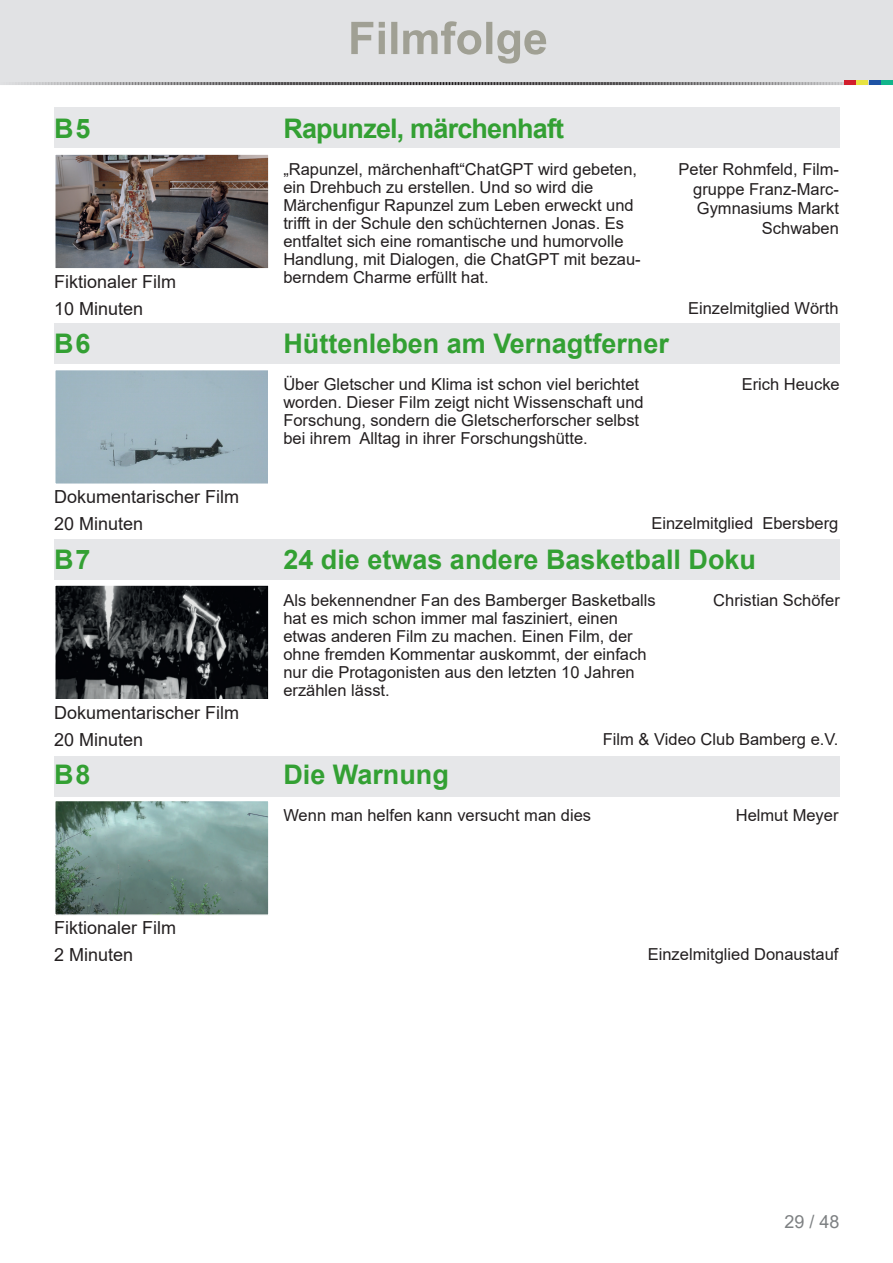
<style>
.page{position:relative;width:893px;height:1263px;background:#fff}
.page>*{position:absolute;margin:0;border:0;box-sizing:border-box;transform-origin:0 0}
.t1{font:700 27px "Arial";color:#33a033}
.t2{font:700 27px "Arial";letter-spacing:-.03em;color:#33a033}
.t3{font:18px "Arial";color:#231f20}
.t4{font:18px "Arial";color:#7d8082}
.Absatzformat_2{font:16.5px/18px "Arial";color:#231f20}
</style>
<div class="page">
<svg style="left:0;top:0;width:893px;height:86px"></svg>
<div style="left:54px;top:108px;width:785px;height:40px;background:#e6e7e9"></div>
<div style="left:54px;top:323px;width:786px;height:41px;background:#e6e7e9"></div>
<div style="left:54px;top:540px;width:786px;height:40px;background:#e6e7e9"></div>
<div style="left:54px;top:756px;width:786px;height:40px;background:#e6e7e9"></div>
<img style="left:57px;top:156px;width:210px;height:111px">
<div style="left:54px;top:153px;width:216px;height:117px;border:2px solid #fff"></div>
<div style="left:57px;top:372px;width:210px;height:110px;background:#a0b7c1"></div>
<div style="left:54px;top:369px;width:216px;height:116px;border:2px solid #fff"></div>
<img style="left:57px;top:587px;width:210px;height:110px">
<div style="left:54px;top:584px;width:216px;height:116px;border:2px solid #fff"></div>
<img style="left:57px;top:803px;width:210px;height:110px">
<div style="left:54px;top:800px;width:216px;height:116px;border:2px solid #fff"></div>
<p class="t1" style="left:54px;top:109px;width:38px">B 5</p>
<p class="t2" style="left:283px;top:109px;width:282px">Rapunzel, märchenhaft</p>
<p class="t3" style="left:54px;top:269px;width:124px">Fiktionaler Film</p>
<p class="t3" style="left:54px;top:296px;width:91px">10 Minuten</p>
<p class="t1" style="left:54px;top:325px;width:38px">B 6</p>
<p class="Absatzformat_2" style="left:283px;top:160px;width:355px">„Rapunzel, märchenhaft“ChatGPT wird gebeten, ein Drehbuch zu erstellen. Und so wird die</p>
<p class="Absatzformat_2" style="left:283px;top:196px;width:352px">Märchenfigur Rapunzel zum Leben erweckt und trifft in der Schule den schüchternen Jonas. Es</p>
<p class="Absatzformat_2" style="left:283px;top:232px;width:359px">entfaltet sich eine romantische und humorvolle<br>Handlung, mit Dialogen, die ChatGPT mit bezau&shy;berndem Charme erfüllt hat.</p>
<p class="t1" style="left:283px;top:325px;width:387px">Hüttenleben am Vernagtferner</p>
<p class="Absatzformat_2" style="left:678px;top:159px;width:162px;line-height:19.8px;text-align:right">Peter Rohmfeld, Film&shy;gruppe Franz-Marc-<br>Gymnasiums Markt<br>Schwaben</p>
<p class="Absatzformat_2" style="left:688px;top:299px;width:152px">Einzelmitglied Wörth</p>
<p class="t3" style="left:54px;top:484px;width:187px">Dokumentarischer Film</p>
<p class="t3" style="left:54px;top:512px;width:91px">20 Minuten</p>
<p class="t1" style="left:54px;top:540px;width:38px">B 7</p>
<p class="t3" style="left:54px;top:700px;width:187px">Dokumentarischer Film</p>
<p class="t3" style="left:54px;top:727px;width:91px">20 Minuten</p>
<p class="t1" style="left:54px;top:756px;width:38px">B 8</p>
<p class="t3" style="left:54px;top:915px;width:124px">Fiktionaler Film</p>
<p class="t3" style="left:54px;top:943px;width:81px">2 Minuten</p>
<p class="Absatzformat_2" style="left:283px;top:375px;width:357px">Über Gletscher und Klima ist schon viel berichtet</p>
<p class="Absatzformat_2" style="left:742px;top:375px;width:100px">Erich Heucke</p>
<p class="Absatzformat_2" style="left:283px;top:393px;width:362px">worden. Dieser Film zeigt nicht Wissenschaft und<br>Forschung, sondern die Gletscherforscher selbst bei ihrem Alltag in ihrer Forschungshütte.</p>
<p class="Absatzformat_2" style="left:651px;top:514px;width:189px">Einzelmitglied Ebersberg</p>
<p class="t1" style="left:283px;top:540px;width:474px">24 die etwas andere Basketball Doku</p>
<p class="Absatzformat_2" style="left:283px;top:591px;width:374px">Als bekennendner Fan des Bamberger Basketballs</p>
<p class="Absatzformat_2" style="left:713px;top:591px;width:128px">Christian Schöfer</p>
<p class="Absatzformat_2" style="left:283px;top:609px;width:336px">hat es mich schon immer mal fasziniert, einen</p>
<p class="Absatzformat_2" style="left:283px;top:627px;width:365px">etwas anderen Film zu machen. Einen Film, der ohne fremden Kommentar auskommt, der einfach nur die Protagonisten aus den letzten 10 Jahren erzählen lässt.</p>
<p class="Absatzformat_2" style="left:603px;top:730px;width:237px">Film &amp; Video Club Bamberg e.V.</p>
<p class="t1" style="left:283px;top:756px;width:167px">Die Warnung</p>
<p class="Absatzformat_2" style="left:283px;top:806px;width:309px">Wenn man helfen kann versucht man dies</p>
<p class="Absatzformat_2" style="left:736px;top:806px;width:104px">Helmut Meyer</p>
<p class="Absatzformat_2" style="left:648px;top:945px;width:192px">Einzelmitglied Donaustauf</p>
<p class="t4" style="left:784px;top:1210px;width:57px">29 / 48</p>
</div>
